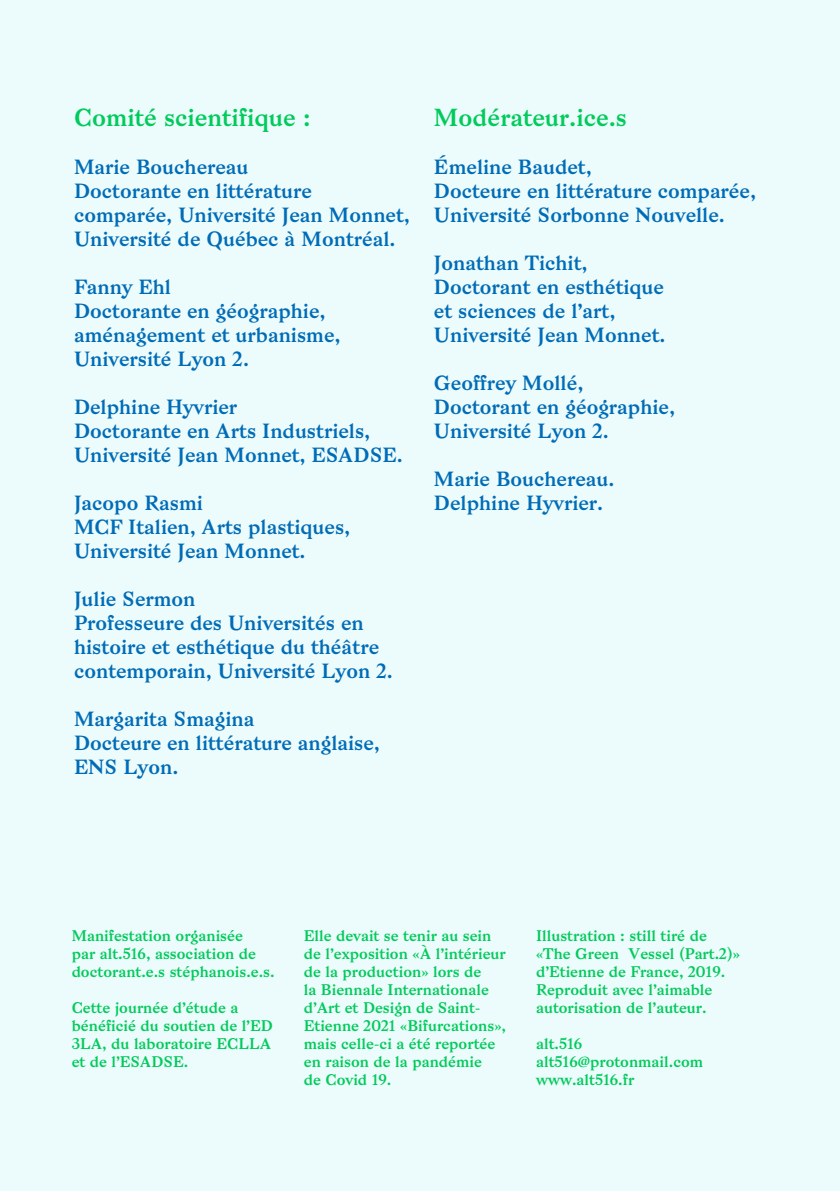
<style>
.page{position:relative;width:840px;height:1191px;background:#fff}
.page>*{position:absolute;margin:0;border:0;box-sizing:border-box;transform-origin:0 0}
.t1{font:24px "Bagnard";color:#00cb5b}
.t2{font:20px/24px "Bagnard";color:#006cb7}
.t3{font:15px/18px "Bagnard";color:#00cb5b}
</style>
<div class="page">
<div style="left:0;top:0;width:839px;height:1191px;background:#ecfbfb"></div>
<p class="t1" style="left:74px;top:102px;width:238px">Comité scientifique :</p>
<p class="t2" style="left:74px;top:155px;width:337px">Marie Bouchereau<br>Doctorante en littérature comparée, Université Jean Monnet,<br>Université de Québec à Montréal.</p>
<p class="t2" style="left:74px;top:275px;width:268px">Fanny Ehl<br>Doctorante en géographie, aménagement et urbanisme,<br>Université Lyon 2.</p>
<p class="t2" style="left:74px;top:395px;width:330px">Delphine Hyvrier<br>Doctorante en Arts Industriels,<br>Université Jean Monnet, ESADSE.</p>
<p class="t2" style="left:74px;top:491px;width:277px">Jacopo Rasmi<br>MCF Italien, Arts plastiques,<br>Université Jean Monnet.</p>
<p class="t2" style="left:74px;top:587px;width:320px">Julie Sermon<br>Professeure des Universités en histoire et esthétique du théâtre contemporain, Université Lyon 2.</p>
<p class="t2" style="left:74px;top:707px;width:307px">Margarita Smagina<br>Docteure en littérature anglaise,<br>ENS Lyon.</p>
<p class="t1" style="left:434px;top:102px;width:194px">Modérateur.ice.s</p>
<p class="t2" style="left:434px;top:155px;width:323px">émeline Baudet,<br>Docteure en littérature comparée,<br>Université Sorbonne Nouvelle.</p>
<p class="t2" style="left:434px;top:251px;width:233px">Jonathan Tichit,<br>Doctorant en esthétique et sciences de l’art,<br>Université Jean Monnet.</p>
<p class="t2" style="left:434px;top:371px;width:242px">Geoffrey Mollé,<br>Doctorant en géographie,<br>Université Lyon 2.</p>
<p class="t2" style="left:434px;top:467px;width:182px">Marie Bouchereau.<br>Delphine Hyvrier.</p>
<p class="t3" style="left:72px;top:927px;width:204px">Manifestation organisée<br>par alt.516, association de doctorant.e.s stéphanois.e.s.</p>
<p class="t3" style="left:72px;top:999px;width:202px">Cette journée d’étude a bénéficié du soutien de l’ED<br>3LA, du laboratoire ECLLA et de l’ESADSE.</p>
<p class="t3" style="left:304px;top:927px;width:203px">Elle devait se tenir au sein de l’exposition «à l’intérieur de la production» lors de<br>la Biennale Internationale d’Art et Design de Saint-<br>Etienne 2021 «Bifurcations», mais celle-ci a été reportée en raison de la pandémie<br>de Covid 19.</p>
<p class="t3" style="left:535px;top:927px;width:205px">Illustration : still tiré de «The Green Vessel (Part.2)» d’Etienne de France, 2019.<br>Reproduit avec l’aimable autorisation de l’auteur.</p>
<p class="t3" style="left:535px;top:1035px;width:168px">alt.516 alt516@protonmail.com www.alt516.fr</p>
</div>
